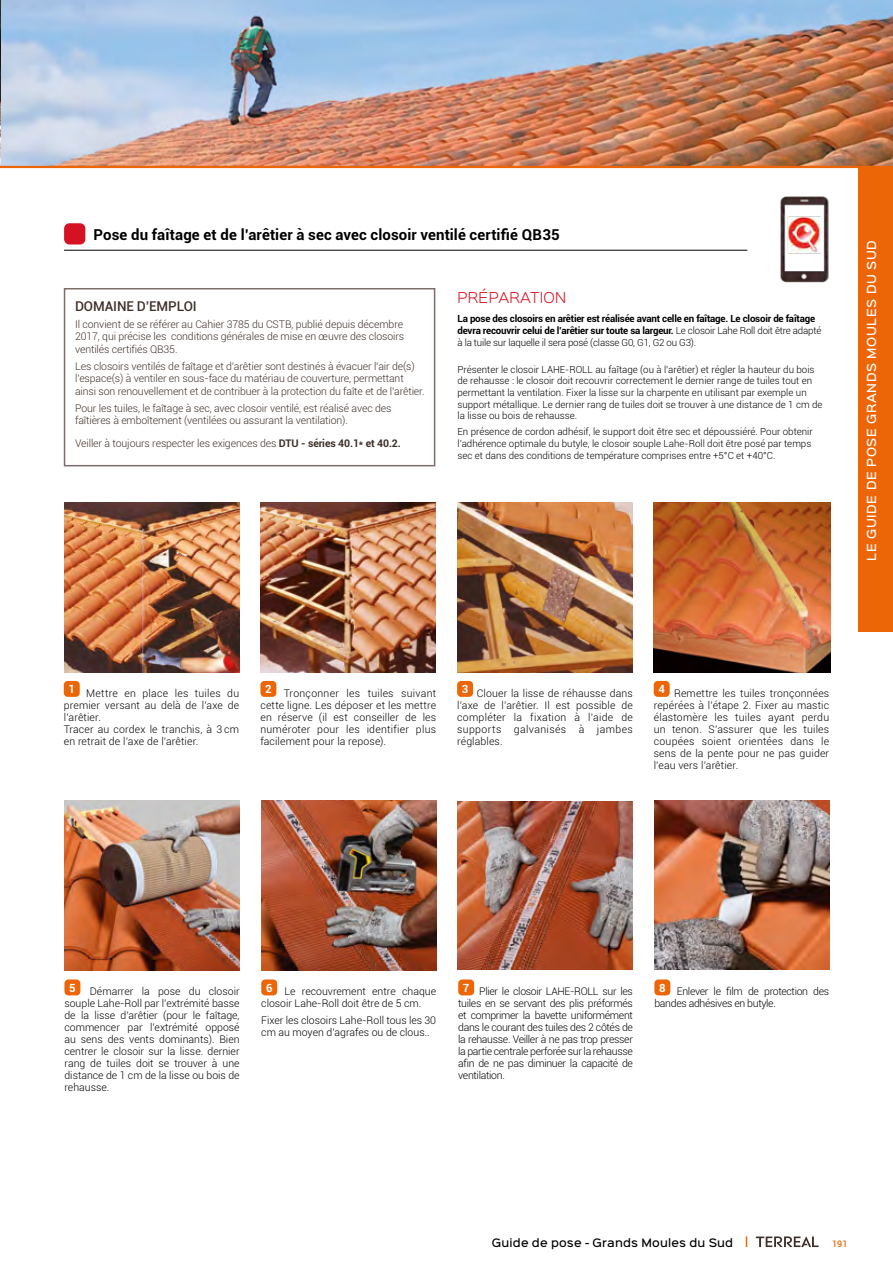
<style>
.page{position:relative;width:893px;height:1263px;background:#fff}
.page>*{position:absolute;margin:0;border:0;box-sizing:border-box;transform-origin:0 0}
.t1{font:700 15px "Roboto";letter-spacing:.005em;color:#000}
.t2{font:500 13.5px "Roboto";letter-spacing:-.01em;color:#3f2f29}
.t3{font:300 13.5px "Sinkin Sans 300";letter-spacing:.025em;color:#d51224}
.t4{font:500 11.25px "Sinkin Sans 500";letter-spacing:.05em;color:#fff}
.t5{font:700 11.25px "Roboto";color:#fff}
.t6{font:300 10.5px/12px "Roboto";color:#000;text-align:justify}
.t7{font:300 10.5px/12.6px "Roboto";letter-spacing:-.01em;color:#3f2f29}
.t8{font:300 10.5px/12px "Roboto";letter-spacing:-.03em;color:#000}
.t9{font:500 10.5px "Sinkin Sans 500";letter-spacing:.02em;color:#000}
.t10{font:300 9.75px/11.7px "Roboto";color:#000}
.t11{font:700 9.75px/11.7px "Roboto";letter-spacing:-.02em;color:#000}
.t12{font:500 9px "Roboto";color:#ec6608}
.s1{font-weight:700}
.s2{font-weight:300}
</style>
<div class="page">
<svg style="left:756px;top:1236px;width:63px;height:11px"></svg>
<img style="left:0;top:0;width:893px;height:166px">
<hr style="left:0;top:166px;width:893px;height:2px;background:#ec6608">
<div style="left:859px;top:168px;width:34px;height:463px;background:#ec6608"></div>
<img style="left:780px;top:195px;width:79px;height:88px">
<div style="left:64px;top:979px;width:16px;height:16px;background:#ec6608;border-radius:4px"></div>
<div style="left:261px;top:979px;width:16px;height:16px;background:#ec6608;border-radius:4px"></div>
<img style="left:65px;top:801px;width:175px;height:170px">
<img style="left:261px;top:801px;width:175px;height:170px">
<div style="left:458px;top:979px;width:16px;height:16px;background:#ec6608;border-radius:4px"></div>
<img style="left:457px;top:801px;width:175px;height:168px">
<div style="left:654px;top:979px;width:16px;height:16px;background:#ec6608;border-radius:4px"></div>
<img style="left:654px;top:801px;width:175px;height:168px">
<div style="left:64px;top:288px;width:371px;height:178px;border:2px solid #7e6d67"></div>
<hr style="left:64px;top:250px;width:683px;height:1px;background:#000">
<div style="left:64px;top:223px;width:21px;height:21px;background:#d51224;border-radius:5px"></div>
<div style="left:64px;top:681px;width:16px;height:16px;background:#ec6608;border-radius:4px"></div>
<div style="left:260px;top:681px;width:16px;height:16px;background:#ec6608;border-radius:4px"></div>
<div style="left:457px;top:681px;width:16px;height:16px;background:#ec6608;border-radius:4px"></div>
<div style="left:654px;top:681px;width:16px;height:16px;background:#ec6608;border-radius:4px"></div>
<img style="left:65px;top:502px;width:175px;height:170px">
<img style="left:260px;top:502px;width:176px;height:170px">
<img style="left:457px;top:502px;width:176px;height:170px">
<img style="left:654px;top:502px;width:176px;height:170px">
<h1 class="t1" style="left:94px;top:224px;width:468px">Pose du faîtage et de l’arêtier à sec avec closoir ventilé certifié QB35</h1>
<p class="t2" style="left:75px;top:297px;width:123px">DOMAINE D’EMPLOI</p>
<p class="t7" style="left:75px;top:317px;width:331px;text-align:justify">Il convient de se référer au Cahier 3785 du CSTB, publié depuis décembre 2017, qui précise les conditions générales de mise en œuvre des closoirs ventilés certifiés QB35.</p>
<p class="t7" style="left:75px;top:359px;width:351px">Les closoirs ventilés de faîtage et d’arêtier sont destinés à évacuer l’air de(s) l’espace(s) à ventiler en sous-face du matériau de couverture, permettant ainsi son renouvellement et de contribuer à la protection du faîte et de l’arêtier.</p>
<p class="t7" style="left:75px;top:401px;width:318px">Pour les tuiles, le faîtage à sec, avec closoir ventilé, est réalisé avec des faîtières à emboîtement (ventilées ou assurant la ventilation).</p>
<p class="t7" style="left:75px;top:436px;width:327px">Veiller à toujours respecter les exigences des <span class="s1">DTU - séries 40.1* et 40.2.</span></p>
<p class="t3" style="left:457px;top:287px;width:110px">PRÉPARATION</p>
<p class="t11" style="left:457px;top:313px;width:365px">La pose des closoirs en arêtier est réalisée avant celle en faîtage. Le closoir de faîtage devra recouvrir celui de l’arêtier sur toute sa largeur. <span class="s2">Le closoir Lahe Roll doit être adapté à la tuile sur laquelle il sera posé (classe G0, G1, G2 ou G3).</span></p>
<p class="t10" style="left:457px;top:363px;width:367px">Présenter le closoir LAHE-ROLL au faîtage (ou à l’arêtier) et régler la hauteur du bois de rehausse : le closoir doit recouvrir correctement le dernier range de tuiles tout en permettant la ventilation. Fixer la lisse sur la charpente en utilisant par exemple un support métallique. Le dernier rang de tuiles doit se trouver à une distance de 1 cm de la lisse ou bois de rehausse.</p>
<p class="t10" style="left:457px;top:426px;width:357px">En présence de cordon adhésif, le support doit être sec et dépoussiéré. Pour obtenir l’adhérence optimale du butyle, le closoir souple Lahe-Roll doit être posé par temps sec et dans des conditions de température comprises entre +5°C et +40°C.</p>
<p class="t4" style="left:862px;top:561px;width:322px;rotate:-90deg">LE GUIDE DE POSE GRANDS MOULES DU SUD</p>
<p class="t6" style="left:64px;top:687px;width:177px;text-align:left;text-indent:5px"><sup>1</sup> Mettre en place les tuiles du premier versant au delà de l’axe de l’arêtier.<br>Tracer au cordex le tranchis, à 3 cm en retrait de l’axe de l’arêtier.</p>
<p class="t6" style="left:260px;top:687px;width:177px;text-indent:5px"><sup>2</sup> Tronçonner les tuiles suivant cette ligne. Les déposer et les mettre en réserve (il est conseiller de les numéroter pour les identifier plus facilement pour la repose).</p>
<p class="t6" style="left:457px;top:687px;width:177px;text-indent:5px"><sup>3</sup> Clouer la lisse de réhausse dans l’axe de l’arêtier. Il est possible de compléter la fixation à l’aide de supports galvanisés à jambes réglables.</p>
<p class="t6" style="left:654px;top:687px;width:177px;text-indent:5px"><sup>4</sup> Remettre les tuiles tronçonnées repérées à l’étape 2. Fixer au mastic élastomère les tuiles ayant perdu un tenon. S’assurer que les tuiles coupées soient orientées dans le sens de la pente pour ne pas guider l’eau vers l’arêtier.</p>
<p class="t6" style="left:64px;top:985px;width:177px;text-indent:25px">Démarrer la pose du closoir souple Lahe-Roll par l’extrémité basse de la lisse d’arêtier (pour le faîtage, commencer par l’extrémité opposé au sens des vents dominants). Bien centrer le closoir sur la lisse. dernier rang de tuiles doit se trouver à une distance de 1 cm de la lisse ou bois de rehausse.</p>
<p class="t6" style="left:261px;top:985px;width:176px;text-indent:5px"><sup>6</sup> Le recouvrement entre chaque closoir Lahe-Roll doit être de 5 cm.</p>
<p class="t5" style="left:69px;top:980px;width:8px">5</p>
<p class="t6" style="left:261px;top:1013px;width:176px">Fixer les closoirs Lahe-Roll tous les 30 cm au moyen d’agrafes ou de clous..</p>
<p class="t6" style="left:458px;top:985px;width:176px;text-indent:5px"><sup>7</sup> Plier le closoir LAHE-ROLL sur les tuiles en se servant des plis préformés et comprimer la bavette uniformément dans le courant des tuiles des 2 côtés de la rehausse. Veiller à ne pas trop presser la partie centrale perforée sur la rehausse afin de ne pas diminuer la capacité de ventilation.</p>
<p class="t8" style="left:654px;top:985px;width:176px;text-indent:5px"><sup>8</sup> Enlever le film de protection des bandes adhésives en butyle.</p>
<p class="t9" style="left:492px;top:1234px;width:243px">Guide de pose - Grands Moules du Sud</p>
<p class="t12" style="left:832px;top:1238px;width:17px">191</p>
</div>
